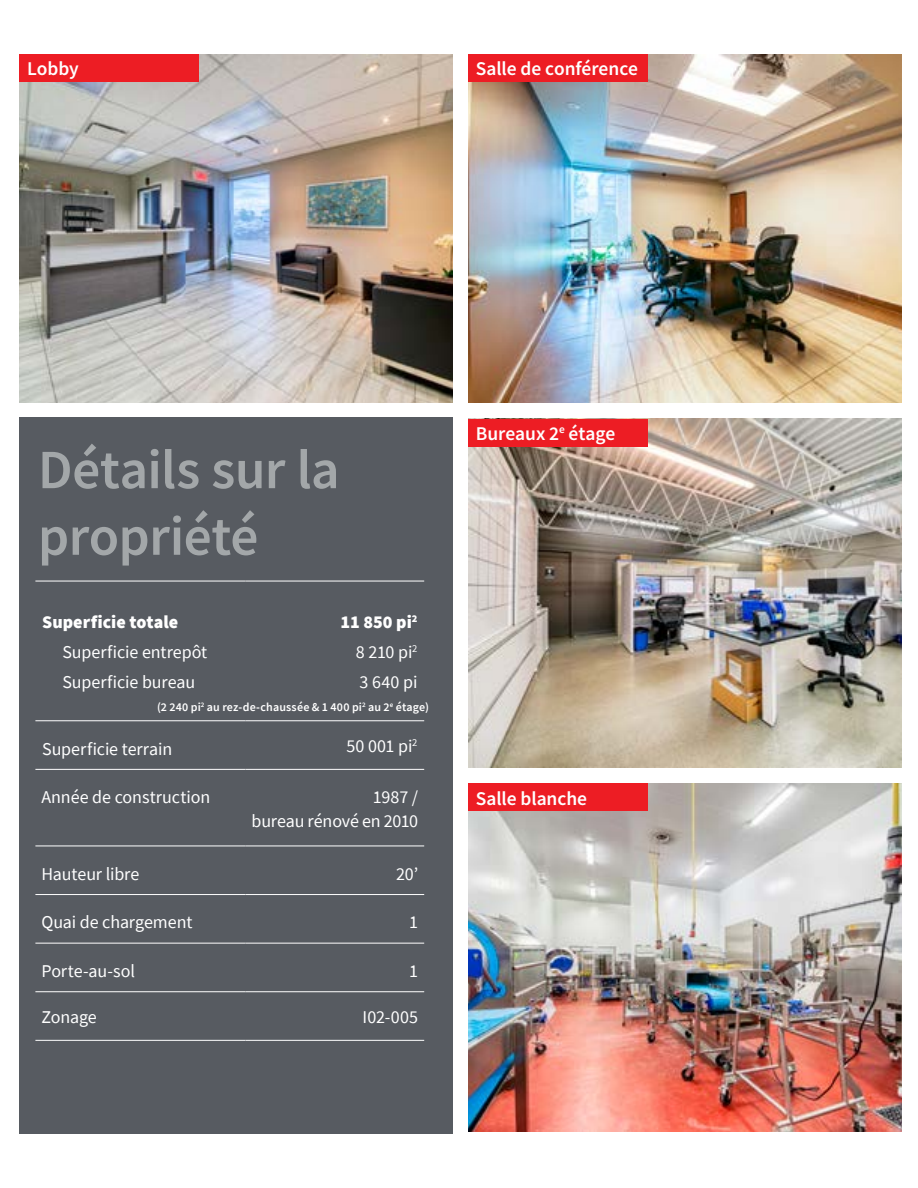
<style>
.page{position:relative;width:918px;height:1188px;background:#fff}
.page>*{position:absolute;margin:0;border:0;box-sizing:border-box;transform-origin:0 0}
.t1{font:600 55.5px/66.6px "Source Sans Pro";letter-spacing:-.01em;color:#a3a7a9}
.t2{font:19.5px "Source Sans Variable";letter-spacing:-.005em;color:#fff}
.t3{font:18px/30px "Source Sans Pro";letter-spacing:-.005em;color:#fff}
.t4{font:900 18px "Source Sans Pro";color:#fff}
.t5{font:600 12px "Source Sans Pro";letter-spacing:.015em;color:#fff}
.s1{font-weight:900}
</style>
<div class="page">
<img style="left:19px;top:54px;width:434px;height:349px">
<div style="left:19px;top:417px;width:434px;height:717px;background:#575b61"></div>
<img style="left:468px;top:54px;width:433px;height:349px">
<img style="left:468px;top:419px;width:433px;height:348px">
<img style="left:468px;top:783px;width:433px;height:349px">
<div style="left:19px;top:54px;width:180px;height:28px;background:#ed1d24"></div>
<div style="left:468px;top:54px;width:179px;height:28px;background:#ed1d24"></div>
<div style="left:468px;top:419px;width:179px;height:28px;background:#ed1d24"></div>
<div style="left:468px;top:783px;width:179px;height:28px;background:#ed1d24"></div>
<hr style="left:35px;top:581px;width:210px;height:1px;background:#fff">
<hr style="left:245px;top:581px;width:179px;height:1px;background:#fff">
<hr style="left:35px;top:720px;width:210px;height:1px;background:#fff">
<hr style="left:245px;top:720px;width:179px;height:1px;background:#fff">
<hr style="left:35px;top:769px;width:210px;height:1px;background:#fff">
<hr style="left:245px;top:769px;width:179px;height:1px;background:#fff">
<hr style="left:35px;top:846px;width:210px;height:1px;background:#fff">
<hr style="left:245px;top:846px;width:179px;height:1px;background:#fff">
<hr style="left:35px;top:894px;width:210px;height:1px;background:#fff">
<hr style="left:245px;top:894px;width:179px;height:1px;background:#fff">
<hr style="left:35px;top:943px;width:210px;height:1px;background:#fff">
<hr style="left:245px;top:943px;width:179px;height:1px;background:#fff">
<hr style="left:35px;top:991px;width:210px;height:1px;background:#fff">
<hr style="left:245px;top:991px;width:179px;height:1px;background:#fff">
<hr style="left:35px;top:1040px;width:210px;height:1px;background:#fff">
<hr style="left:245px;top:1040px;width:179px;height:1px;background:#fff">
<p class="t2" style="left:27px;top:57px;width:53px">Lobby</p>
<p class="t2" style="left:476px;top:57px;width:164px">Salle de conférence</p>
<h1 class="t1" style="left:38px;top:436px;width:303px">Détails sur la propriété</h1>
<p class="t4" style="left:42px;top:609px;width:138px">Superficie totale</p>
<p class="t3" style="left:62px;top:637px;width:146px">Superficie entrepôt<br>Superficie bureau</p>
<p class="t3" style="left:356px;top:607px;width:63px;text-align:justify;text-indent:-15px"><span class="s1">11 850 pi</span><sup>2<br></sup>8 210 pi<sup>2<br></sup>3 640 pi</p>
<p class="t5" style="left:157px;top:699px;width:273px">(2 240 pi<sup>2</sup> au rez-de-chaussée &amp; 1 400 pi<sup>2</sup> au 2<sup>e</sup> étage)</p>
<p class="t3" style="left:42px;top:733px;width:132px">Superficie terrain</p>
<p class="t3" style="left:346px;top:731px;width:72px">50 001 pi<sup>2</sup></p>
<p class="t3" style="left:41px;top:782px;width:170px">Année de construction</p>
<p class="t3" style="left:251px;top:785px;width:168px;line-height:24px;text-align:right">1987 /<br>bureau rénové en 2010</p>
<p class="t3" style="left:41px;top:859px;width:99px">Hauteur libre</p>
<p class="t3" style="left:396px;top:859px;width:24px">20’</p>
<p class="t3" style="left:41px;top:907px;width:153px">Quai de chargement</p>
<p class="t3" style="left:409px;top:907px;width:10px">1</p>
<p class="t3" style="left:41px;top:956px;width:95px">Porte-au-sol</p>
<p class="t3" style="left:409px;top:956px;width:10px">1</p>
<p class="t3" style="left:41px;top:1002px;width:57px">Zonage</p>
<p class="t3" style="left:363px;top:1002px;width:57px">I02-005</p>
<p class="t2" style="left:476px;top:422px;width:141px">Bureaux 2<sup>e</sup> étage</p>
<p class="t2" style="left:476px;top:786px;width:113px">Salle blanche</p>
</div>
